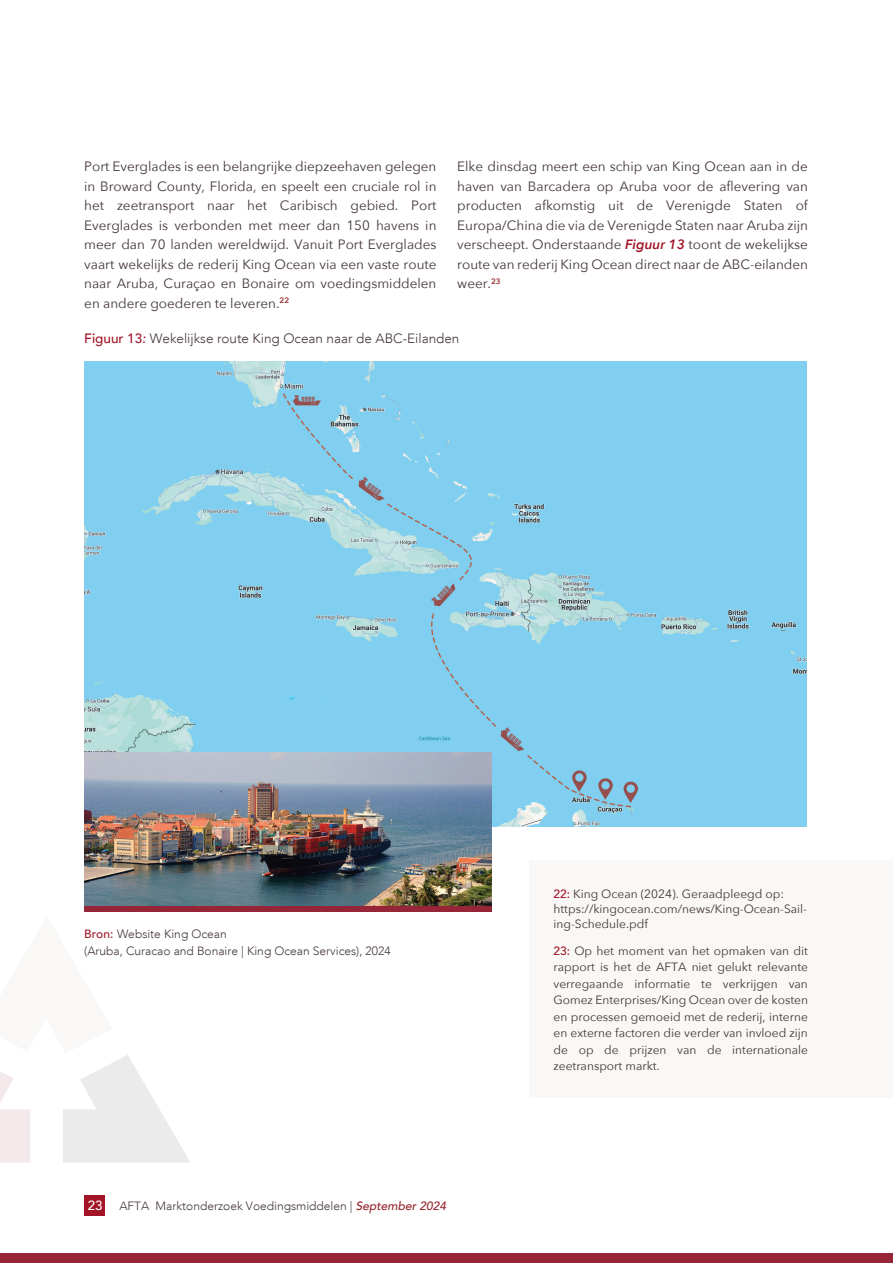
<style>
.page{position:relative;width:893px;height:1263px;background:#fff}
.page>*{position:absolute;margin:0;border:0;box-sizing:border-box;transform-origin:0 0}
.t1{font:13.5px/19.5px "Avenir Next";color:#433635;text-align:justify}
.t2{font:300 13.5px "Avenir LT";color:#433635}
.t3{font:500 13.35px "Avenir";color:#fff}
.t4{font:12px/16.5px "Avenir Next";color:#433635}
.t5{font:300 12px/17.4px "Avenir LT";color:#433635}
.s1{font-weight:600;font-style:italic;color:#a31526}
.s2{font-family:"Avenir";font-weight:500;color:#a31526}
.s3{font-family:"Avenir";font-weight:500;font-style:italic;color:#a31526}
.s4{font-family:"Avenir";font-weight:500;font-style:italic;color:#96242b}
</style>
<div class="page">
<img style="left:84px;top:362px;width:723px;height:465px">
<div style="left:529px;top:860px;width:364px;height:238px;background:#f9f8f7"></div>
<img style="left:84px;top:753px;width:407px;height:153px">
<div style="left:84px;top:906px;width:407px;height:5px;background:#962537"></div>
<div style="left:84px;top:1195px;width:21px;height:21px;background:#a31526"></div>
<svg style="left:0;top:1055px;width:190px;height:107px"></svg>
<div style="left:0;top:1253px;width:893px;height:10px;background:#962537"></div>
<p class="t1" style="left:84px;top:156px;width:354px">Port Everglades is een belangrijke diepzeehaven gelegen in Broward County, Florida, en speelt een cruciale rol in het zeetransport naar het Caribisch gebied. Port Everglades is verbonden met meer dan 150 havens in meer dan 70 landen wereldwijd. Vanuit Port Everglades vaart wekelijks de rederij King Ocean via een vaste route naar Aruba, Curaçao en Bonaire om voedingsmiddelen en andere goederen te leveren.<sup>22</sup></p>
<p class="t1" style="left:457px;top:156px;width:352px">Elke dinsdag meert een schip van King Ocean aan in de haven van Barcadera op Aruba voor de aflevering van producten afkomstig uit de Verenigde Staten of Europa/China die via de Verenigde Staten naar Aruba zijn verscheept. Onderstaande <span class="s1">Figuur 13</span> toont de wekelijkse route van rederij King Ocean direct naar de ABC-eilanden weer.<sup>23</sup></p>
<p class="t2" style="left:84px;top:330px;width:377px"><span class="s2">Figuur 13</span><span class="s3">:</span> Wekelijkse route King Ocean naar de ABC-Eilanden</p>
<p class="t5" style="left:84px;top:925px;width:308px"><span class="s2">Bron:</span> Website King Ocean<br>(Aruba, Curacao and Bonaire | King Ocean Services), 2024</p>
<p class="t3" style="left:88px;top:1194px;width:16px">23</p>
<p class="t5" style="left:119px;top:1197px;width:328px">AFTA Marktonderzoek Voedingsmiddelen | <span class="s4">September 2024</span></p>
<p class="t4" style="left:553px;top:886px;width:255px;line-height:15px"><span class="s2">22:</span> King Ocean (2024). Geraadpleegd op: https://kingocean.com/news/King-Ocean-Sail&shy;ing-Schedule.pdf</p>
<p class="t4" style="left:553px;top:942px;width:256px;text-align:justify"><span class="s2">23:</span> Op het moment van het opmaken van dit rapport is het de AFTA niet gelukt relevante verregaande informatie te verkrijgen van Gomez Enterprises/King Ocean over de kosten en processen gemoeid met de rederij, interne en externe factoren die verder van invloed zijn de op de prijzen van de internationale zeetransport markt.</p>
</div>
